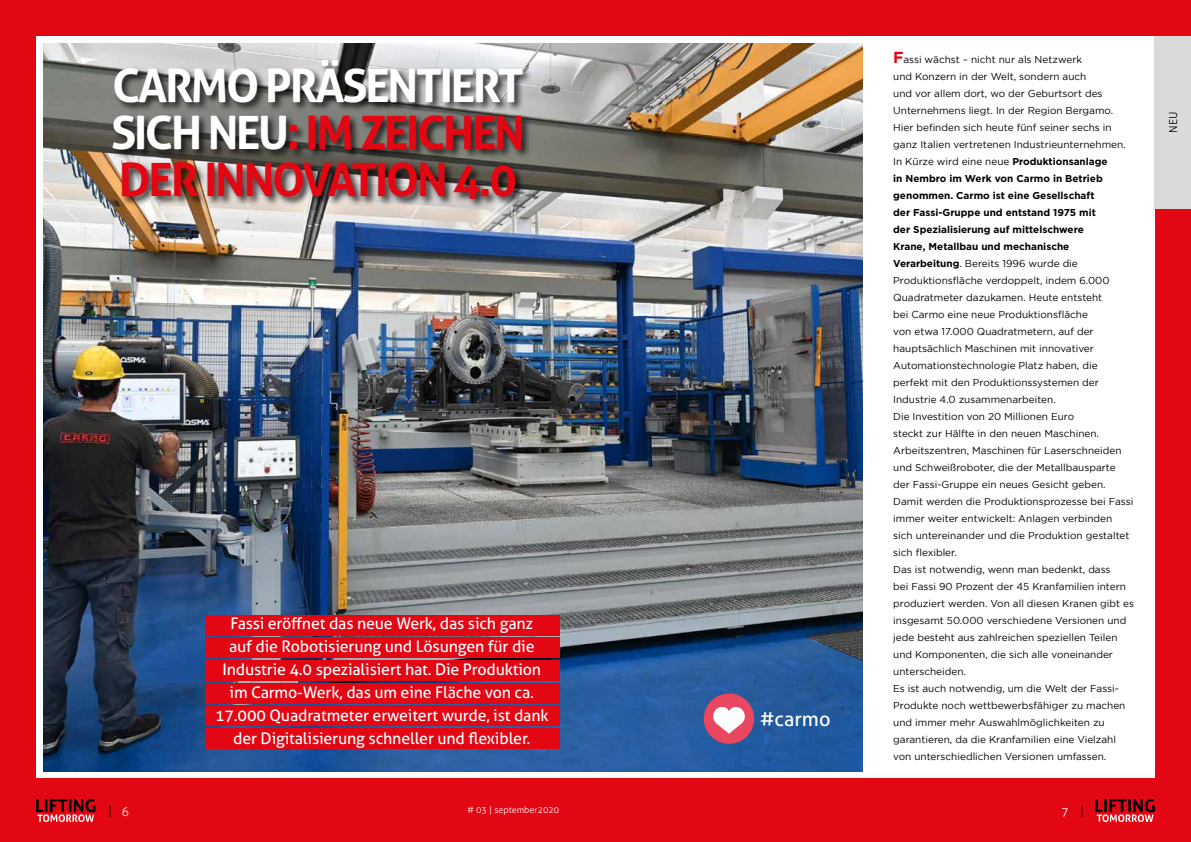
<style>
.page{position:relative;width:1191px;height:842px;background:#e30613}
.page>*{position:absolute;margin:0;border:0;box-sizing:border-box;transform-origin:0 0}
.t1{font:700 46px/47px "Aller";letter-spacing:-.05em;color:#e30613;text-align:justify}
.t2{font:20px "Aller";color:#fff}
.t3{font:16px/23px "Aller";letter-spacing:-.01em;color:#fff;text-align:center}
.t4{font:300 12px "Aller";color:#000}
.t5{font:300 12px "Aller";color:#fff}
.t6{font:300 11px "Aller";color:#000}
.t7{font:10px/17px "Gotham";color:#000}
.t8{font:300 9px "Aller";color:#fff}
.s1{color:#fff}
.s2{font-weight:700;font-size:16px;color:#e30613}
.s3{font-weight:700}
.s4{color:#000}
</style>
<div class="page">
<div style="left:36px;top:36px;width:1119px;height:741px;background:#fff"></div>
<img style="left:43px;top:43px;width:819px;height:728px">
<svg style="left:36px;top:799px;width:59px;height:23px"></svg>
<svg style="left:1095px;top:799px;width:59px;height:23px"></svg>
<div style="left:205px;top:615px;width:354px;height:20px;background:#e30613"></div>
<div style="left:205px;top:638px;width:354px;height:20px;background:#e30613"></div>
<div style="left:205px;top:661px;width:354px;height:20px;background:#e30613"></div>
<div style="left:205px;top:683px;width:354px;height:20px;background:#e30613"></div>
<div style="left:205px;top:706px;width:354px;height:20px;background:#e30613"></div>
<div style="left:205px;top:728px;width:354px;height:20px;background:#e30613"></div>
<div style="left:111px;top:58px;width:422px;height:151px;background:#000;opacity:.75"></div>
<div style="left:1155px;top:36px;width:36px;height:172px;background:#dadada"></div>
<div style="left:704px;top:693px;width:50px;height:51px;background:#e9465f;border-radius:50%"></div>
<svg style="left:713px;top:707px;width:32px;height:27px"></svg>
<h1 class="t1" style="left:111px;top:62px;width:415px"><span class="s1">CARMO PRÄSENTIERT SICH NEU</span>: IM ZEICHEN DER INNOVATION 4.0</h1>
<p class="t3" style="left:215px;top:612px;width:335px">Fassi eröffnet das neue Werk, das sich ganz<br>auf die Robotisierung und Lösungen für die Industrie 4.0 spezialisiert hat. Die Produktion im Carmo-Werk, das um eine Fläche von ca.<br>17.000 Quadratmeter erweitert wurde, ist dank der Digitalisierung schneller und flexibler.</p>
<h2 class="t2" style="left:760px;top:707px;width:72px">#carmo</h2>
<p class="t7" style="left:893px;top:50px;width:242px"><span class="s2">F</span>assi wächst – nicht nur als Netzwerk<br>und Konzern in der Welt, sondern auch<br>und vor allem dort, wo der Geburtsort des Unternehmens liegt. In der Region Bergamo.<br>Hier befinden sich heute fünf seiner sechs in ganz Italien vertretenen Industrieunternehmen.<br>In Kürze wird eine neue <span class="s3">Produktionsanlage<br>in Nembro im Werk von Carmo in Betrieb genommen. Carmo ist eine Gesellschaft<br>der Fassi-Gruppe und entstand 1975 mit<br>der Spezialisierung auf mittelschwere<br>Krane, Metallbau und mechanische Verarbeitung</span>. Bereits 1996 wurde die Produktionsfläche verdoppelt, indem 6.000<br>Quadratmeter dazukamen. Heute entsteht<br>bei Carmo eine neue Produktionsfläche<br>von etwa 17.000 Quadratmetern, auf der hauptsächlich Maschinen mit innovativer Automationstechnologie Platz haben, die perfekt mit den Produktionssystemen der Industrie 4.0 zusammenarbeiten.<br>Die Investition von 20 Millionen Euro<br>steckt zur Hälfte in den neuen Maschinen.<br>Arbeitszentren, Maschinen für Laserschneiden und Schweißroboter, die der Metallbausparte der Fassi-Gruppe ein neues Gesicht geben.<br>Damit werden die Produktionsprozesse bei Fassi immer weiter entwickelt: Anlagen verbinden sich untereinander und die Produktion gestaltet sich flexibler.<br>Das ist notwendig, wenn man bedenkt, dass<br>bei Fassi 90 Prozent der 45 Kranfamilien intern produziert werden. Von all diesen Kranen gibt es insgesamt 50.000 verschiedene Versionen und jede besteht aus zahlreichen speziellen Teilen und Komponenten, die sich alle voneinander unterscheiden.<br>Es ist auch notwendig, um die Welt der Fassi-Produkte noch wettbewerbsfähiger zu machen und immer mehr Auswahlmöglichkeiten zu garantieren, da die Kranfamilien eine Vielzahl von unterschiedlichen Versionen umfassen.</p>
<p class="t4" style="left:108px;top:803px;width:23px">| <span class="s1">6</span></p>
<p class="t5" style="left:1061px;top:804px;width:24px">7 <span class="s4">|</span></p>
<p class="t8" style="left:467px;top:804px;width:94px"># 03 | september2020</p>
<p class="t6" style="left:1166px;top:133px;width:22px;rotate:-90deg">NEU</p>
</div>
